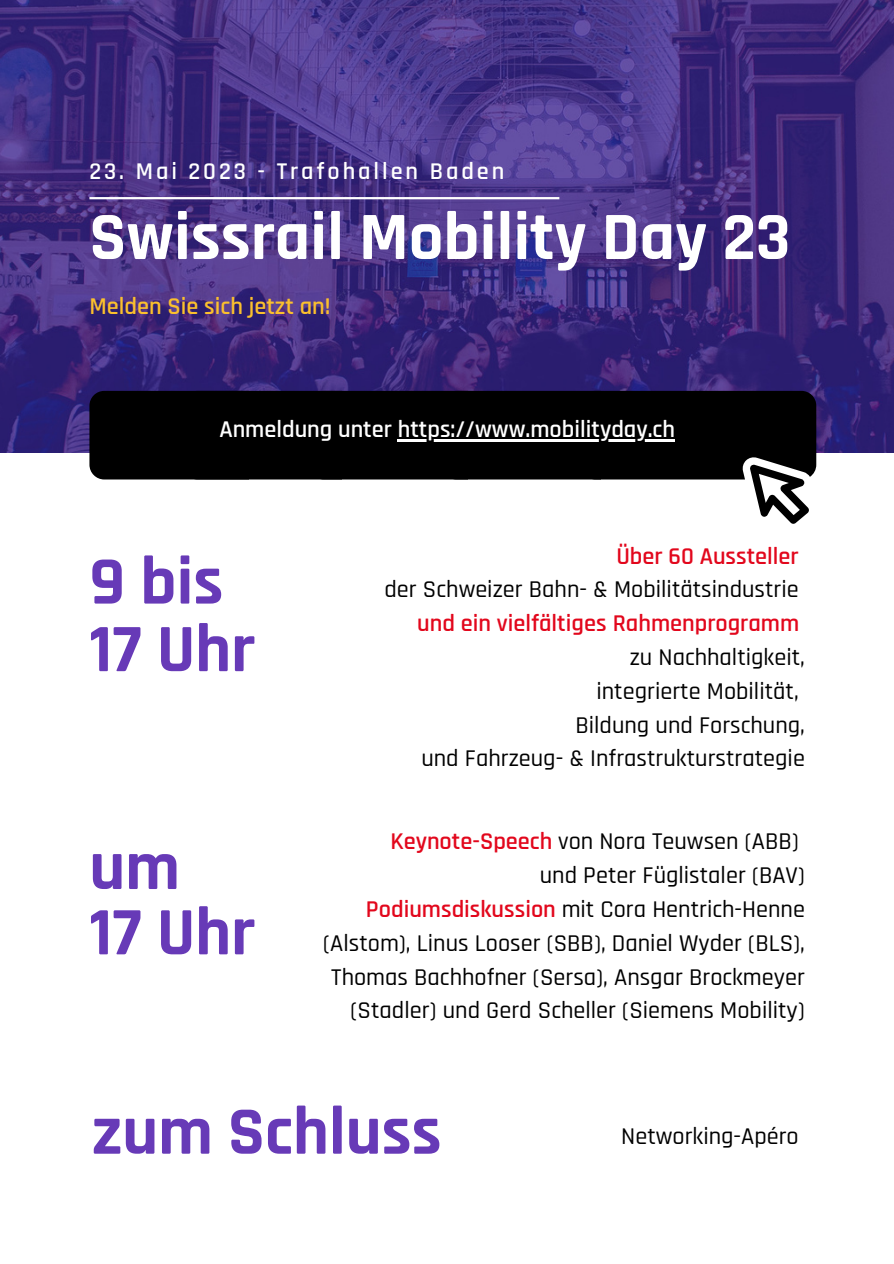
<style>
.page{position:relative;width:894px;height:1264px;background:#fff}
.page>*{position:absolute;margin:0;border:0;box-sizing:border-box;transform-origin:0 0}
.t1{font:700 68.4px/67.5px "Rajdhani";color:#673ab7}
.t2{font:700 68.4px "Rajdhani";color:#fff}
.t3{font:500 24.3px/33.8px "Rajdhani";color:#000;text-align:right}
.t4{font:600 24.3px "Rajdhani";color:#e2071c}
.t5{font:600 24.3px "Rajdhani";color:#fff}
.t6{font:600 24.3px "Rajdhani";letter-spacing:.12em;color:#fff}
.t7{font:600 24.3px "Rajdhani";color:#fbc02d}
.s1{font-weight:600;color:#e2071c}
</style>
<div class="page">
<img style="left:0;top:0;width:893px;height:453px">
<hr style="left:89px;top:197px;width:470px;height:2px;background:#fff">
<svg style="left:89px;top:391px;width:727px;height:133px"></svg>
<hr style="left:397px;top:439px;width:277px;height:3px;background:#fff">
<p class="t6" style="left:89px;top:156px;width:416px">23. Mai 2023 - Trafohallen Baden</p>
<h1 class="t2" style="left:89px;top:195px;width:702px">Swissrail Mobility Day 23</h1>
<p class="t7" style="left:89px;top:291px;width:242px">Melden Sie sich jetzt an!</p>
<p class="t5" style="left:219px;top:415px;width:457px">Anmeldung unter https://www.mobilityday.ch</p>
<h1 class="t1" style="left:89px;top:550px;width:167px">9 bis<br>17 Uhr</h1>
<h1 class="t1" style="left:89px;top:836px;width:167px;line-height:65.2px">um<br>17 Uhr</h1>
<p class="t4" style="left:616px;top:541px;width:184px">Über 60 Aussteller</p>
<p class="t3" style="left:384px;top:573px;width:415px">der Schweizer Bahn- &amp; Mobilitätsindustrie</p>
<p class="t4" style="left:417px;top:608px;width:383px">und ein vielfältiges Rahmenprogramm</p>
<p class="t3" style="left:421px;top:641px;width:385px">zu Nachhaltigkeit,<br>integrierte Mobilität,<br>Bildung und Forschung,<br>und Fahrzeug- &amp; Infrastrukturstrategie</p>
<p class="t3" style="left:323px;top:825px;width:483px"><span class="s1">Keynote-Speech</span> von Nora Teuwsen (ABB)<br>und Peter Füglistaler (BAV)<br><span class="s1">Podiumsdiskussion</span> mit Cora Hentrich-Henne (Alstom), Linus Looser (SBB), Daniel Wyder (BLS), Thomas Bachhofner (Sersa), Ansgar Brockmeyer (Stadler) und Gerd Scheller (Siemens Mobility)</p>
<h1 class="t1" style="left:92px;top:1099px;width:351px">zum Schluss</h1>
<p class="t3" style="left:621px;top:1120px;width:179px">Networking-Apéro</p>
</div>
